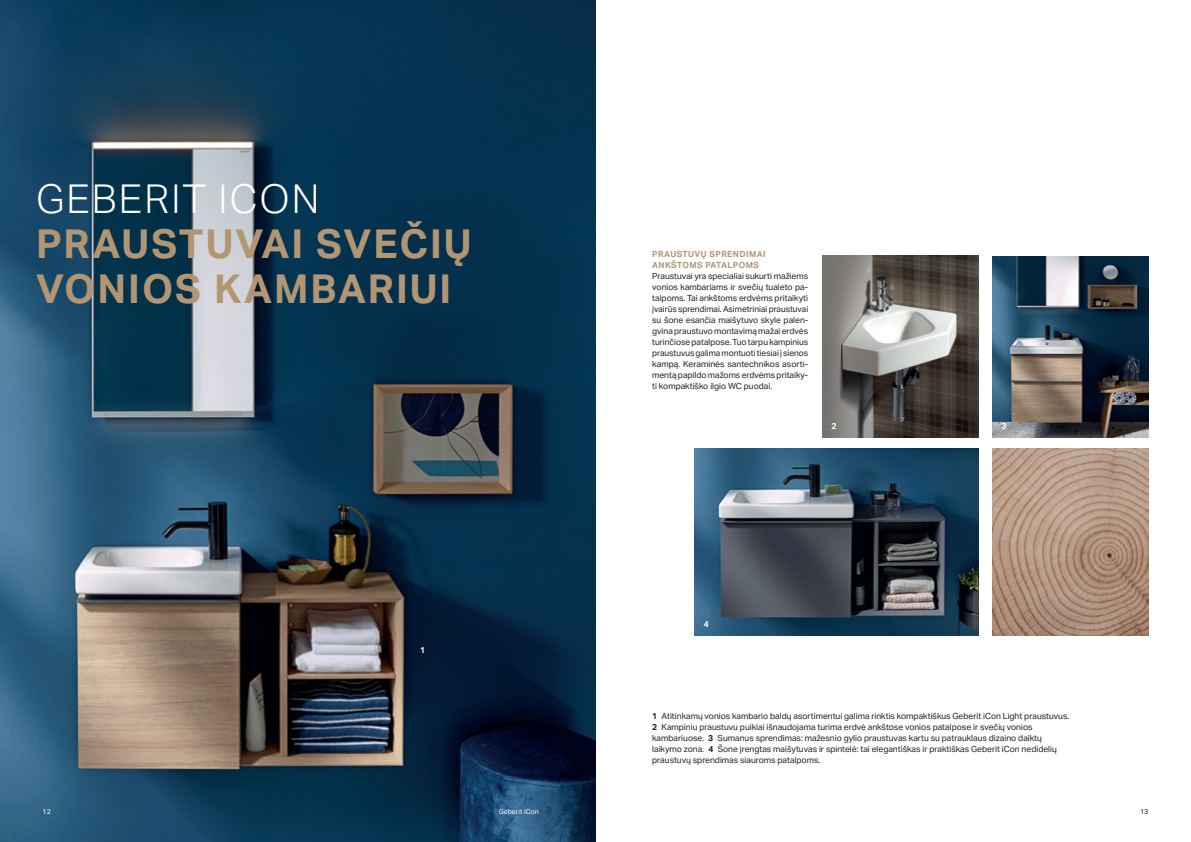
<style>
.page{position:relative;width:1191px;height:842px;background:#fff}
.page>*{position:absolute;margin:0;border:0;box-sizing:border-box;transform-origin:0 0}
.Header_40_45_light_all_caps_white{font:700 40px/45px "Aktiv Grotesk Geberit";letter-spacing:.05em;color:#b29674}
.Body_copy_8_5_11_regular{font:8.5px/11px "Aktiv Grotesk Geberit";color:#231f20}
.Body_copy_8_5_11_regular_block_black{font:8.5px/11px "Aktiv Grotesk Geberit";color:#231f20}
.Body_header_8_5_11_bold_all_caps_B7{font:700 8.5px/11px "Aktiv Grotesk Geberit";letter-spacing:.05em;color:#b29674}
.Image_number_white{font:700 8.5px "Aktiv Grotesk Geberit";color:#fff}
.t1{font:7px "Aktiv Grotesk Geberit";color:#fff}
.Pagne_number_right_white{font:7px "Aktiv Grotesk Geberit";color:#231f20}
.s1{font-weight:300;color:#fff}
.s2{font-weight:700}
</style>
<div class="page">
<img style="left:0;top:0;width:595px;height:842px">
<img style="left:992px;top:256px;width:156px;height:181px">
<img style="left:822px;top:255px;width:156px;height:182px">
<img style="left:695px;top:448px;width:283px;height:187px">
<img style="left:992px;top:448px;width:156px;height:187px">
<p class="Header_40_45_light_all_caps_white" style="left:36px;top:176px;width:437px"><span class="s1">GEBERIT ICON<br></span>PRAUSTUVAI SVEČIŲ<br>VONIOS KAMBARIUI</p>
<p class="Image_number_white" style="left:420px;top:644px;width:7px">1</p>
<p class="Body_header_8_5_11_bold_all_caps_B7" style="left:652px;top:249px;width:115px">PRAUSTUVŲ SPRENDIMAI<br>ANKŠTOMS PATALPOMS</p>
<p class="Body_copy_8_5_11_regular_block_black" style="left:652px;top:271px;width:157px">Praustuvai yra specialiai sukurti mažiems</p>
<p class="Body_copy_8_5_11_regular_block_black" style="left:652px;top:282px;width:157px">vonios kambariams ir svečių tualeto pa&shy;talpoms. Tai ankštoms erdvėms pritaikyti</p>
<p class="Body_copy_8_5_11_regular_block_black" style="left:652px;top:304px;width:157px">įvairūs sprendimai. Asimetriniai praustuvai</p>
<p class="Body_copy_8_5_11_regular_block_black" style="left:652px;top:315px;width:157px">su šone esančia maišytuvo skyle palen&shy;gvina praustuvo montavimą mažai erdvės</p>
<p class="Body_copy_8_5_11_regular_block_black" style="left:652px;top:337px;width:157px">turinčiose patalpose. Tuo tarpu kampinius</p>
<p class="Body_copy_8_5_11_regular_block_black" style="left:652px;top:348px;width:157px">praustuvus galima montuoti tiesiai į sienos</p>
<p class="Body_copy_8_5_11_regular_block_black" style="left:652px;top:359px;width:157px;text-align:justify">kampą. Keraminės santechnikos asorti&shy;mentą papildo mažoms erdvėms pritaiky&shy;ti kompaktiško ilgio WC puodai.</p>
<p class="Image_number_white" style="left:831px;top:421px;width:7px">2</p>
<p class="Image_number_white" style="left:1001px;top:421px;width:7px">3</p>
<p class="Image_number_white" style="left:704px;top:619px;width:7px">4</p>
<p class="Body_copy_8_5_11_regular" style="left:652px;top:711px;width:418px"><span class="s2">1</span> Atitinkamų vonios kambario baldų asortimentui galima rinktis kompaktiškus Geberit iCon Light praustuvus.<br><span class="s2">2</span> Kampiniu praustuvu puikiai išnaudojama turima erdvė ankštose vonios patalpose ir svečių vonios kambariuose. <span class="s2">3</span> Sumanus sprendimas: mažesnio gylio praustuvas kartu su patrauklaus dizaino daiktų laikymo zona. <span class="s2">4</span> Šone įrengtas maišytuvas ir spintelė: tai elegantiškas ir praktiškas Geberit iCon nedidelių praustuvų sprendimas siauroms patalpoms.</p>
<p class="t1" style="left:43px;top:807px;width:10px">12</p>
<p class="t1" style="left:499px;top:807px;width:41px">Geberit iCon</p>
<p class="Pagne_number_right_white" style="left:1140px;top:807px;width:10px">13</p>
</div>
